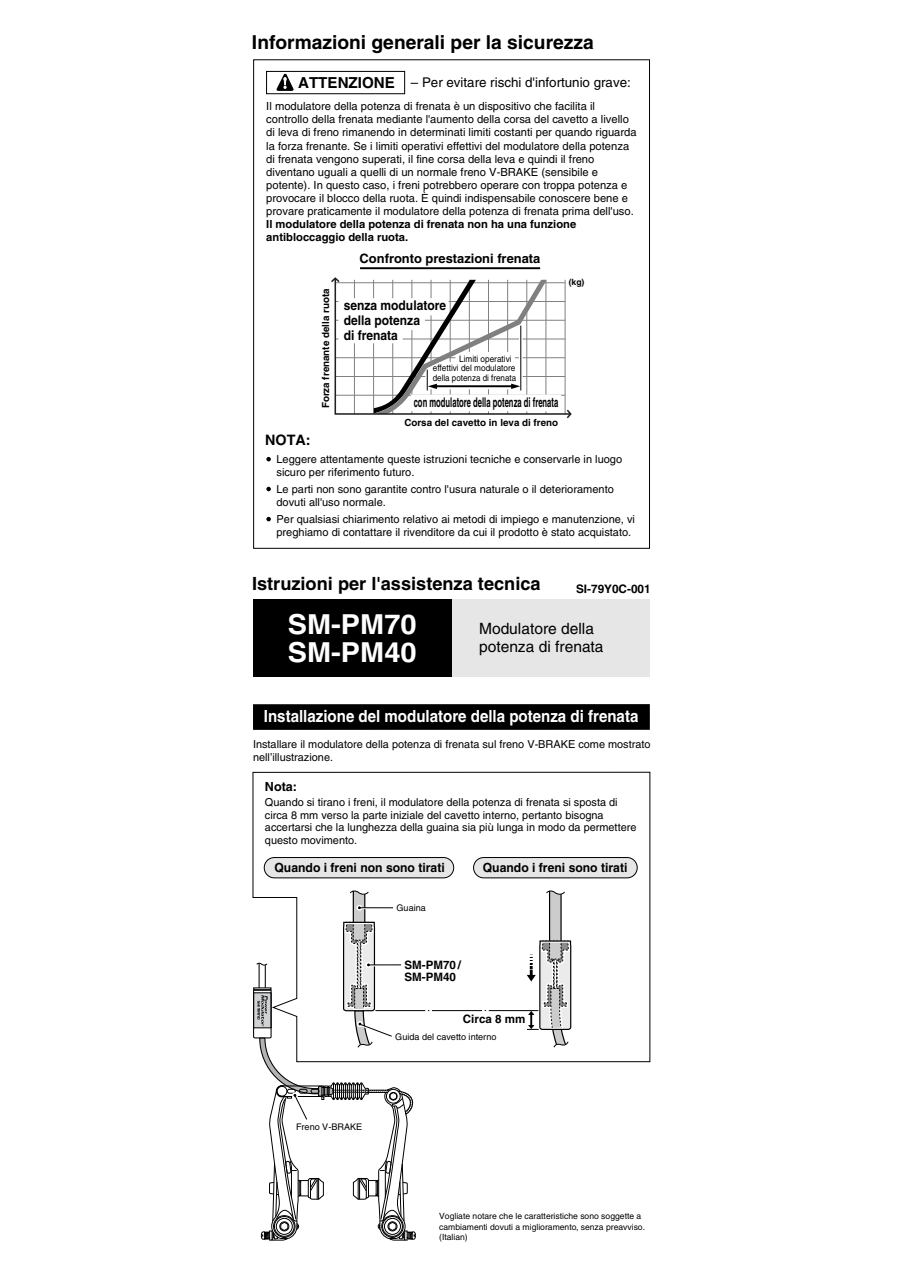
<style>
.page{position:relative;width:903px;height:1275px;background:#fff}
.page>*{position:absolute;margin:0;border:0;box-sizing:border-box;transform-origin:0 0}
.t1{font:700 27.47px/28px "Helvetica";color:#fff;scale:1.05 1}
.t2{font:700 19.25px "Helvetica";color:#000}
.t3{font:700 18.2px "Helvetica";color:#000}
.t4{font:700 16.8px "Helvetica";color:#fff;scale:.9 1}
.t5{font:15.58px/17.3px "Helvetica";color:#000}
.t6{font:700 14.35px "Helvetica";color:#000}
.t7{font:13.3px "Helvetica";color:#000}
.t8{font:700 13.3px/15px "Helvetica";color:#000;scale:.9 1}
.t9{font:700 13.3px "Helvetica";color:#000;scale:.57 1}
.t10{font:700 12.95px "Helvetica";color:#000}
.t11{font:700 12.6px "Helvetica";color:#000}
.t12{font:700 11.72px "Helvetica";color:#000}
.t13{font:700 11.55px/11.9px "Helvetica";color:#000}
.t14{font:11.2px/13.1px "Helvetica";color:#000}
.t15{font:700 11.2px/13.1px "Helvetica";color:#000}
.t16{font:11.03px/12.8px "Helvetica";color:#000}
.t17{font:10.85px/12.6px "Helvetica";color:#000}
.t18{font:700 9.8px "Helvetica";color:#000}
.t19{font:9.1px "Helvetica";color:#000}
.t20{font:8.92px/9.6px "Helvetica";color:#000;scale:.92 1}
.t21{font:8.58px/10.5px "Helvetica";color:#000}
.t22{font:700 8.58px "Helvetica";color:#000}
.s1{font-weight:700;font-size:15.22px}
</style>
<div class="page">
<div style="left:253px;top:704px;width:397px;height:26px;background:#000"></div>
<svg style="left:252px;top:771px;width:399px;height:291px"></svg>
<div style="left:266px;top:71px;width:139px;height:23px;border:1px solid #000"></div>
<svg style="left:276px;top:74px;width:18px;height:17px"></svg>
<svg style="left:266px;top:457px;width:5px;height:4px"></svg>
<svg style="left:266px;top:487px;width:5px;height:4px"></svg>
<svg style="left:266px;top:517px;width:5px;height:4px"></svg>
<div style="left:264px;top:857px;width:190px;height:21px;background:#e6e6e6;border:1px solid #000;border-radius:10px"></div>
<div style="left:473px;top:857px;width:165px;height:21px;background:#e6e6e6;border:1px solid #000;border-radius:10px"></div>
<div style="left:451px;top:599px;width:199px;height:77px;background:#e6e6e6"></div>
<div style="left:253px;top:599px;width:198px;height:77px;background:#000"></div>
<hr style="left:360px;top:267px;width:180px;height:2px;background:#000">
<svg style="left:331px;top:277px;width:241px;height:142px"></svg>
<svg style="left:253px;top:890px;width:163px;height:351px"></svg>
<h2 class="t2" style="left:252px;top:35px;width:343px">Informazioni generali per la sicurezza</h2>
<p class="t7" style="left:298px;top:78px;width:334px"><span class="s1">ATTENZIONE</span> – Per evitare rischi d'infortunio grave:</p>
<p class="t14" style="left:266px;top:101px;width:372px">Il modulatore della potenza di frenata è un dispositivo che facilita il controllo della frenata mediante l'aumento della corsa del cavetto a livello di leva di freno rimanendo in determinati limiti costanti per quando riguarda la forza frenante. Se i limiti operativi effettivi del modulatore della potenza di frenata vengono superati, il fine corsa della leva e quindi il freno diventano uguali a quelli di un normale freno V-BRAKE (sensibile e potente). In questo caso, i freni potrebbero operare con troppa potenza e provocare il blocco della ruota. È quindi indispensabile conoscere bene e provare praticamente il modulatore della potenza di frenata prima dell'uso.</p>
<p class="t15" style="left:266px;top:219px;width:311px">Il modulatore della potenza di frenata non ha una funzione antibloccaggio della ruota.</p>
<p class="t10" style="left:360px;top:254px;width:182px">Confronto prestazioni frenata</p>
<p class="t18" style="left:322px;top:408px;width:121px;rotate:-90deg">Forza frenante della ruota</p>
<p class="t18" style="left:404px;top:419px;width:155px">Corsa del cavetto in leva di freno</p>
<p class="t22" style="left:569px;top:279px;width:17px">(kg)</p>
<p class="t8" style="left:344px;top:299px;width:115px">senza modulatore della potenza<br>di frenata</p>
<p class="t20" style="left:433px;top:355px;width:92px;text-indent:26px">Limiti operativi effettivi del modulatore della potenza di frenata</p>
<p class="t9" style="left:414px;top:397px;width:255px">con modulatore della potenza di frenata</p>
<p class="t6" style="left:265px;top:435px;width:47px">NOTA:</p>
<p class="t16" style="left:276px;top:454px;width:347px">Leggere attentamente queste istruzioni tecniche e conservarle in luogo sicuro per riferimento futuro.</p>
<p class="t16" style="left:276px;top:484px;width:339px">Le parti non sono garantite contro l'usura naturale o il deterioramento dovuti all'uso normale.</p>
<p class="t16" style="left:276px;top:514px;width:360px">Per qualsiasi chiarimento relativo ai metodi di impiego e manutenzione, vi preghiamo di contattare il rivenditore da cui il prodotto è stato acquistato.</p>
<h3 class="t3" style="left:252px;top:576px;width:290px">Istruzioni per l'assistenza tecnica</h3>
<p class="t12" style="left:576px;top:585px;width:76px">SI-79Y0C-001</p>
<h3 class="t5" style="left:479px;top:622px;width:126px">Modulatore della potenza di frenata</h3>
<h1 class="t1" style="left:288px;top:613px;width:124px">SM-PM70<br>SM-PM40</h1>
<h3 class="t4" style="left:264px;top:710px;width:418px">Installazione del modulatore della potenza di frenata</h3>
<p class="t17" style="left:253px;top:739px;width:399px">Installare il modulatore della potenza di frenata sul freno V-BRAKE come mostrato nell’illustrazione.</p>
<p class="t11" style="left:265px;top:782px;width:34px">Nota:</p>
<p class="t17" style="left:265px;top:797px;width:373px">Quando si tirano i freni, il modulatore della potenza di frenata si sposta di circa 8 mm verso la parte iniziale del cavetto interno, pertanto bisogna accertarsi che la lunghezza della guaina sia più lunga in modo da permettere questo movimento.</p>
<p class="t11" style="left:274px;top:862px;width:172px">Quando i freni non sono tirati</p>
<p class="t11" style="left:483px;top:862px;width:146px">Quando i freni sono tirati</p>
<p class="t19" style="left:396px;top:905px;width:31px">Guaina</p>
<p class="t13" style="left:404px;top:960px;width:58px">SM-PM70 /<br>SM-PM40</p>
<p class="t13" style="left:463px;top:1014px;width:64px">Circa 8 mm</p>
<p class="t19" style="left:296px;top:1123px;width:68px">Freno V-BRAKE</p>
<p class="t19" style="left:395px;top:1033px;width:103px">Guida del cavetto interno</p>
<p class="t21" style="left:439px;top:1212px;width:207px">Vogliate notare che le caratteristiche sono soggette a cambiamenti dovuti a miglioramento‚ senza preavviso. (Italian)</p>
</div>
